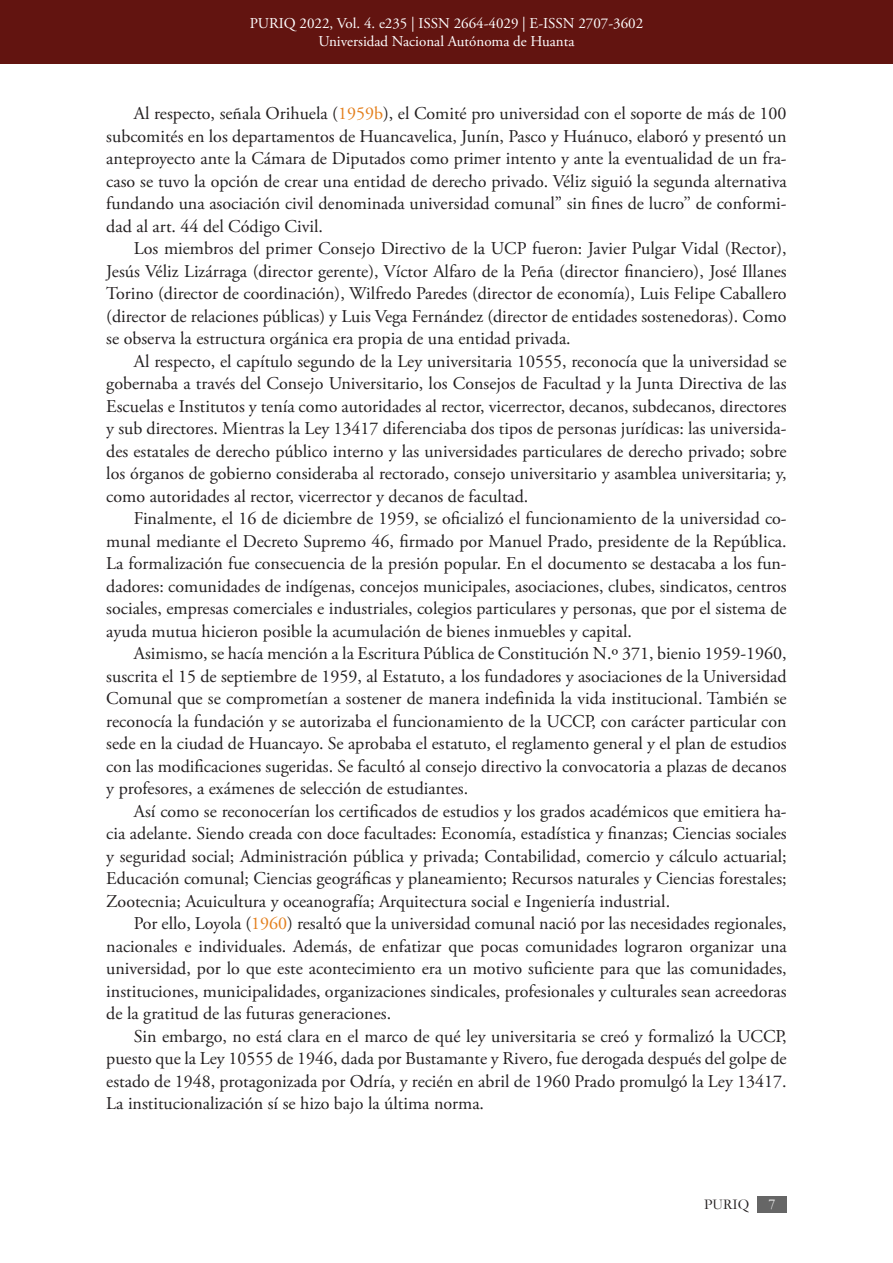
<style>
.page{position:relative;width:893px;height:1263px;background:#fff}
.page>*{position:absolute;margin:0;border:0;box-sizing:border-box;transform-origin:0 0}
.Parrafo_ES{font:18px/22.5px "Adobe Garamond Pro";color:#231f20;text-align:justify}
.t1{font:15px/18px "Adobe Garamond Pro";color:#fff;text-align:center}
.t2{font:15px "Garamond";color:#231f20}
.t3{font:15px "Garamond";color:#fff}
.s1{color:#e4801e}
</style>
<div class="page">
<div style="left:0;top:0;width:893px;height:64px;background:#621410"></div>
<div style="left:758px;top:1196px;width:29px;height:16px;background:#666"></div>
<p class="t1" style="left:250px;top:15px;width:395px">PURIQ 2022, Vol. 4. e235 | ISSN 2664-4029 | E-ISSN 2707-3602<br>Universidad Nacional Autónoma de Huanta</p>
<p class="Parrafo_ES" style="left:106px;top:103px;width:682px;text-indent:28px">Al respecto, señala Orihuela (<span class="s1">1959b</span>), el Comité pro universidad con el soporte de más de 100 subcomités en los departamentos de Huancavelica, Junín, Pasco y Huánuco, elaboró y presentó un anteproyecto ante la Cámara de Diputados como primer intento y ante la eventualidad de un fra&shy;caso se tuvo la opción de crear una entidad de derecho privado. Véliz siguió la segunda alternativa fundando una asociación civil denominada universidad comunal” sin fines de lucro’’ de conformi&shy;dad al art. 44 del Código Civil.</p>
<p class="Parrafo_ES" style="left:106px;top:238px;width:682px;text-indent:28px">Los miembros del primer Consejo Directivo de la UCP fueron: Javier Pulgar Vidal (Rector), Jesús Véliz Lizárraga (director gerente), Víctor Alfaro de la Peña (director financiero), José Illanes Torino (director de coordinación), Wilfredo Paredes (director de economía), Luis Felipe Caballero (director de relaciones públicas) y Luis Vega Fernández (director de entidades sostenedoras). Como se observa la estructura orgánica era propia de una entidad privada.</p>
<p class="Parrafo_ES" style="left:106px;top:351px;width:682px;text-indent:28px">Al respecto, el capítulo segundo de la Ley universitaria 10555, reconocía que la universidad se gobernaba a través del Consejo Universitario, los Consejos de Facultad y la Junta Directiva de las Escuelas e Institutos y tenía como autoridades al rector, vicerrector, decanos, subdecanos, directores y sub directores. Mientras la Ley 13417 diferenciaba dos tipos de personas jurídicas: las universida&shy;des estatales de derecho público interno y las universidades particulares de derecho privado; sobre los órganos de gobierno consideraba al rectorado, consejo universitario y asamblea universitaria; y, como autoridades al rector, vicerrector y decanos de facultad.</p>
<p class="Parrafo_ES" style="left:106px;top:508px;width:682px;text-indent:28px">Finalmente, el 16 de diciembre de 1959, se oficializó el funcionamiento de la universidad co&shy;munal mediante el Decreto Supremo 46, firmado por Manuel Prado, presidente de la República.<br>La formalización fue consecuencia de la presión popular. En el documento se destacaba a los fun&shy;dadores: comunidades de indígenas, concejos municipales, asociaciones, clubes, sindicatos, centros sociales, empresas comerciales e industriales, colegios particulares y personas, que por el sistema de ayuda mutua hicieron posible la acumulación de bienes inmuebles y capital.</p>
<p class="Parrafo_ES" style="left:106px;top:643px;width:682px;text-indent:28px">Asimismo, se hacía mención a la Escritura Pública de Constitución N.º 371, bienio 1959-1960, suscrita el 15 de septiembre de 1959, al Estatuto, a los fundadores y asociaciones de la Universidad Comunal que se comprometían a sostener de manera indefinida la vida institucional. También se reconocía la fundación y se autorizaba el funcionamiento de la UCCP, con carácter particular con sede en la ciudad de Huancayo. Se aprobaba el estatuto, el reglamento general y el plan de estudios con las modificaciones sugeridas. Se facultó al consejo directivo la convocatoria a plazas de decanos y profesores, a exámenes de selección de estudiantes.</p>
<p class="Parrafo_ES" style="left:106px;top:801px;width:682px;text-indent:28px">Así como se reconocerían los certificados de estudios y los grados académicos que emitiera ha&shy;cia adelante. Siendo creada con doce facultades: Economía, estadística y finanzas; Ciencias sociales y seguridad social; Administración pública y privada; Contabilidad, comercio y cálculo actuarial; Educación comunal; Ciencias geográficas y planeamiento; Recursos naturales y Ciencias forestales; Zootecnia; Acuicultura y oceanografía; Arquitectura social e Ingeniería industrial.</p>
<p class="Parrafo_ES" style="left:106px;top:913px;width:682px;text-indent:28px">Por ello, Loyola (<span class="s1">1960</span>) resaltó que la universidad comunal nació por las necesidades regionales, nacionales e individuales. Además, de enfatizar que pocas comunidades lograron organizar una universidad, por lo que este acontecimiento era un motivo suficiente para que las comunidades, instituciones, municipalidades, organizaciones sindicales, profesionales y culturales sean acreedoras de la gratitud de las futuras generaciones.</p>
<p class="Parrafo_ES" style="left:106px;top:1026px;width:682px;text-indent:28px">Sin embargo, no está clara en el marco de qué ley universitaria se creó y formalizó la UCCP, puesto que la Ley 10555 de 1946, dada por Bustamante y Rivero, fue derogada después del golpe de estado de 1948, protagonizada por Odría, y recién en abril de 1960 Prado promulgó la Ley 13417.<br>La institucionalización sí se hizo bajo la última norma.</p>
<p class="t2" style="left:704px;top:1194px;width:47px">PURIQ</p>
<p class="t3" style="left:769px;top:1194px;width:9px">7</p>
</div>
